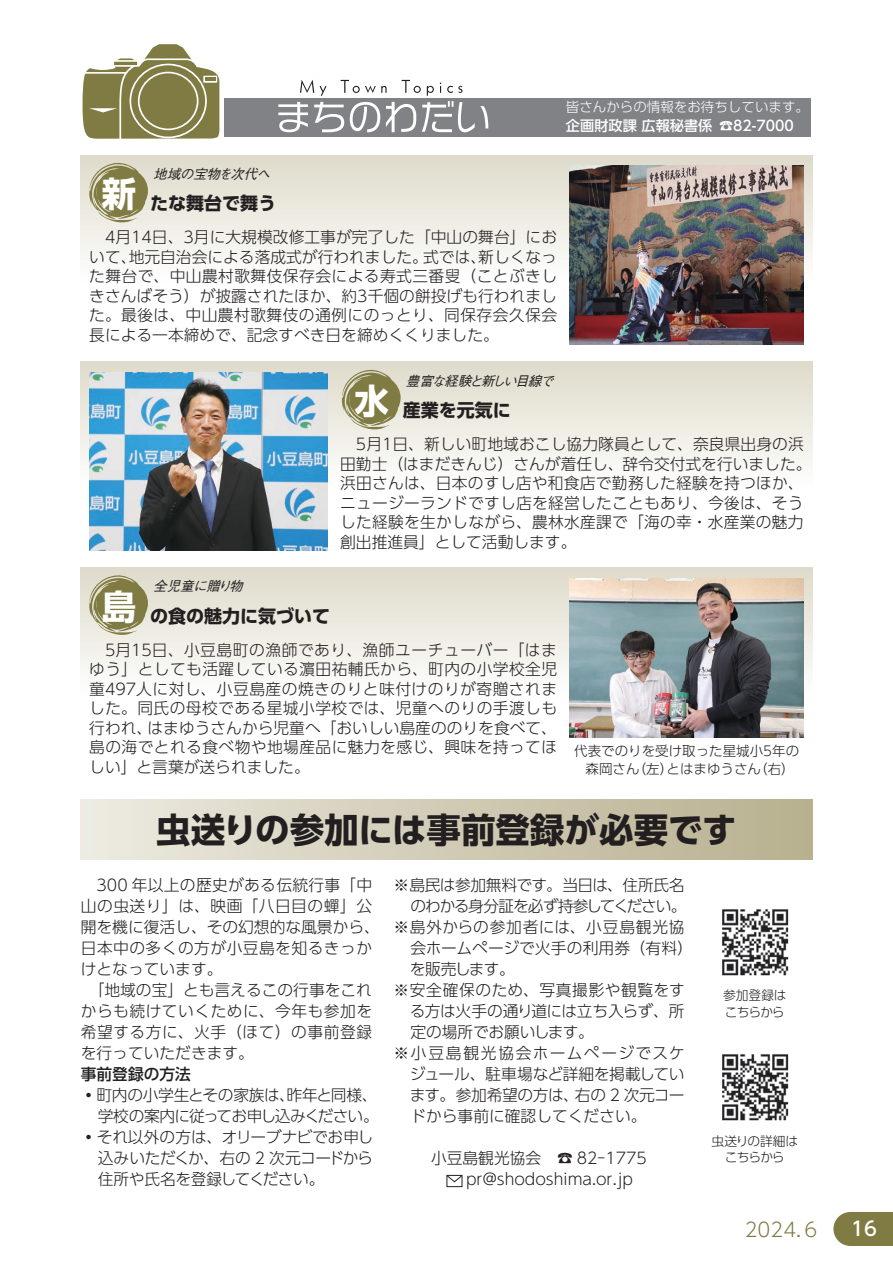
<style>
.page{position:relative;width:893px;height:1263px;background:#fff}
.page>*{position:absolute;margin:0;border:0;box-sizing:border-box;transform-origin:0 0}
.t1{font:700 34.5px "UD Shin Go Pro";color:#231f20}
.t2{font:700 34.5px "UD Shin Go Pro";color:#fff}
.t3{font:300 19.5px "UD Shin Go Pro";color:#7f7b42}
.t4{font:500 19.5px "UD Shin Go Pro";color:#fff}
.t5{font:700 18px "UD Shin Go Pro";color:#231f20}
.t6{font:300 15.75px/19.5px "UD Shin Go Pro";color:#231f20}
.t7{font:300 15.75px/19.5px "UD Shin Go Pro";letter-spacing:.025em;color:#231f20;text-align:right}
.t8{font:300 15.75px/21px "UD Shin Go Pro";letter-spacing:.02em;color:#231f20}
.t9{font:300 15.75px "UD Shin Go Pro";letter-spacing:-.02em;color:#231f20}
.t10{font:300 15.75px "UD Shin Go Pro";letter-spacing:-.055em;color:#231f20}
.t11{font:300 15.75px "UD Shin Go Pro";letter-spacing:-.07em;color:#231f20}
.t12{font:300 15.75px "UD Shin Go Pro";letter-spacing:-.035em;color:#231f20}
.t13{font:300 15.75px "UD Shin Go Pro";letter-spacing:.05em;color:#231f20}
.t14{font:300 15.75px "UD Shin Go Pro";letter-spacing:.045em;color:#231f20}
.t15{font:300 15.75px "UD Shin Go Pro";letter-spacing:-.025em;color:#231f20}
.t16{font:300 15.75px "UD Shin Go Pro";letter-spacing:.095em;color:#231f20}
.t17{font:300 15.75px "UD Shin Go Pro";letter-spacing:-.03em;color:#231f20}
.t18{font:500 15.75px "UD Shin Go Pro";color:#231f20}
.t19{font:500 14.1px "UD Shin Go Pro";color:#fff}
.t20{font:300 13.5px/18px "UD Shin Go Pro";color:#231f20}
.t21{font:italic 500 13.5px "Gothic BBB Pro";color:#231f20}
.t22{font:300 13.5px "UD Shin Go Pro";color:#fff}
.t23{font:300 12.75px/16.5px "UD Shin Go Pro";letter-spacing:-.065em;color:#231f20;text-align:center}
.t24{font:300 12.75px/16.5px "UD Shin Go Pro";letter-spacing:-.04em;color:#231f20}
</style>
<div class="page">
<div style="left:81px;top:155px;width:731px;height:128px;background:linear-gradient(to bottom,#ddd9c9,#fdfefd)"></div>
<div style="left:81px;top:568px;width:731px;height:127px;background:linear-gradient(to bottom,#dfdaca,#fdfefd)"></div>
<div style="left:81px;top:361px;width:731px;height:128px;background:linear-gradient(to bottom,#dedaca,#fdfefd)"></div>
<svg style="left:833px;top:1212px;width:60px;height:34px;background:#87844f"></svg>
<svg style="left:82px;top:44px;width:138px;height:95px"></svg>
<svg style="left:138px;top:72px;width:60px;height:58px"></svg>
<div style="left:140px;top:73px;width:57px;height:56px;background:#7f7b42;border-radius:50%"></div>
<svg style="left:203px;top:76px;width:14px;height:7px"></svg>
<hr style="left:205px;top:77px;width:10px;height:4px;background:#7f7b42">
<div style="left:224px;top:98px;width:587px;height:38px;background:#808285"></div>
<svg style="left:278px;top:80px;width:210px;height:52px"></svg>
<svg style="left:88px;top:159px;width:60px;height:66px;background:#a8a57e"></svg>
<svg style="left:88px;top:571px;width:60px;height:66px;background:#a8a47d"></svg>
<img style="left:570px;top:166px;width:234px;height:178px">
<img style="left:570px;top:578px;width:234px;height:160px">
<svg style="left:340px;top:366px;width:61px;height:66px;background:#a9a67f"></svg>
<img style="left:89px;top:372px;width:238px;height:179px">
<div style="left:81px;top:800px;width:731px;height:59px;background:linear-gradient(to right,#eceae0,#b7af8e)"></div>
<img style="left:722px;top:909px;width:67px;height:67px">
<img style="left:722px;top:1054px;width:67px;height:67px">
<div style="left:446px;top:1175px;width:16px;height:12px;border:1px solid #231f20"></div>
<svg style="left:446px;top:1174px;width:17px;height:9px"></svg>
<p class="t22" style="left:566px;top:96px;width:244px">皆さんからの情報をお待ちしています。</p>
<p class="t19" style="left:719px;top:114px;width:76px">☎82-7000</p>
<p class="t19" style="left:566px;top:114px;width:148px">企画財政課広報秘書係</p>
<h1 class="t2" style="left:102px;top:166px;width:36px">新</h1>
<p class="t21" style="left:153px;top:163px;width:123px">地域の宝物を次代へ</p>
<p class="t5" style="left:150px;top:189px;width:127px">たな舞台で舞う</p>
<p class="t6" style="left:89px;top:227px;width:469px;text-align:right">　4月14日、3月に大規模改修工事が完了した「中山の舞台」にお新しくなっ</p>
<p class="t6" style="left:129px;top:247px;width:301px">地元自治会による落成式が行われました。</p>
<p class="t6" style="left:423px;top:247px;width:64px">式では、</p>
<p class="t6" style="left:89px;top:247px;width:469px">いて、<br>た舞台で、中山農村歌舞伎保存会による寿式三番叟（ことぶきしきさんばそう）が披露されたほか、約3千個の餅投げも行われました。最後は、中山農村歌舞伎の通例にのっとり、同保存会久保会長による一本締めで、記念すべき日を締めくくりました。</p>
<h1 class="t2" style="left:355px;top:373px;width:36px">水</h1>
<p class="t21" style="left:406px;top:370px;width:154px">豊富な経験と新しい目線で</p>
<p class="t5" style="left:403px;top:395px;width:109px">産業を元気に</p>
<h1 class="t2" style="left:102px;top:578px;width:36px">島</h1>
<p class="t6" style="left:340px;top:434px;width:473px">　5月1日、新しい町地域おこし協力隊員として、奈良県出身の浜田勤士（はまだきんじ）さんが着任し、辞令交付式を行いました。浜田さんは、日本のすし店や和食店で勤務した経験を持つほか、ニュージーランドですし店を経営したこともあり、今後は、そうした経験を生かしながら、農林水産課で「海の幸・水産業の魅力創出推進員」として活動します。</p>
<p class="t21" style="left:153px;top:575px;width:96px">全児童に贈り物</p>
<p class="t5" style="left:150px;top:601px;width:181px">の食の魅力に気づいて</p>
<p class="t7" style="left:89px;top:640px;width:469px">　5月15日、小豆島町の漁師であり、漁師ユーチューバー「はまゆう」としても活躍している濵田祐輔氏から、町内の小学校全児童497人に対し、小豆島産の焼きのりと味付けのりが寄贈されました。同氏の母校である星城小学校では、児童へのりの手渡しもはまゆうさんから児童へ「おいしい島産ののりを食べて、</p>
<p class="t7" style="left:89px;top:718px;width:469px;text-align:left">行われ、<br>島の海でとれる食べ物や地場産品に魅力を感じ、興味を持ってほしい」と言葉が送られました。</p>
<p class="t20" style="left:754px;top:742px;width:46px;text-indent:-180px">代表でのりを受け取った星城小5年の（右(</p>
<p class="t20" style="left:633px;top:760px;width:42px">（左）</p>
<p class="t20" style="left:585px;top:760px;width:55px">森岡さん</p>
<p class="t20" style="left:666px;top:760px;width:96px">とはまゆうさん</p>
<h1 class="t1" style="left:156px;top:801px;width:582px">虫送りの参加には事前登録が必要です</h1>
<p class="t8" style="left:81px;top:874px;width:301px">　300 年以上の歴史がある伝統行事「中山の虫送り」は、映画「八日目の蟬」公開を機に復活し、その幻想的な風景から、日本中の多くの方が小豆島を知るきっかけとなっています。<br>　「地域の宝」とも言えるこの行事をこれからも続けていくために、今年も参加を希望する方に、火手（ほて）の事前登録を行っていただきます。</p>
<p class="t18" style="left:81px;top:1061px;width:112px">事前登録の方法</p>
<p class="t9" style="left:81px;top:1082px;width:298px">・町内の小学生とその家族は昨年と同様、</p>
<p class="t6" style="left:279px;top:1085px;width:17px">、</p>
<p class="t10" style="left:98px;top:1103px;width:283px">学校の案内に従ってお申し込みください。</p>
<p class="t6" style="left:81px;top:1127px;width:294px">・それ以外の方は、オリーブナビでお申し</p>
<p class="t12" style="left:98px;top:1145px;width:276px">込みいただくか、右の 2 次元コードから</p>
<p class="t17" style="left:98px;top:1166px;width:228px">住所や氏名を登録してください。</p>
<p class="t9" style="left:393px;top:872px;width:293px">※島民は参加無料です。当日は、住所氏名</p>
<p class="t11" style="left:410px;top:893px;width:278px">のわかる身分証を必ず持参してください。</p>
<p class="t13" style="left:393px;top:914px;width:293px">※島外からの参加者には、小豆島観光協</p>
<p class="t6" style="left:410px;top:938px;width:284px">会ホームページで火手の利用券（有料(</p>
<p class="t6" style="left:410px;top:959px;width:107px">を販売します。</p>
<p class="t14" style="left:393px;top:977px;width:293px">※安全確保のため、写真撮影や観覧をす</p>
<p class="t9" style="left:410px;top:998px;width:276px">る方は火手の通り道には立ち入らず、所</p>
<p class="t6" style="left:410px;top:1022px;width:185px">定の場所でお願いします。</p>
<p class="t16" style="left:393px;top:1040px;width:293px">※小豆島観光協会ホームページでスケ</p>
<p class="t15" style="left:410px;top:1061px;width:276px">ジュール、駐車場など詳細を掲載してい</p>
<p class="t6" style="left:575px;top:1085px;width:111px">右の 2 次元コー</p>
<p class="t6" style="left:410px;top:1084px;width:238px;line-height:21px">ます。参加希望の方は、<br>ドから事前に確認してください。</p>
<p class="t6" style="left:557px;top:1148px;width:91px">☎ 82-1775</p>
<p class="t6" style="left:445px;top:1147px;width:189px;line-height:21px;text-indent:-14px">小豆島観光協会<br>　 pr@shodoshima.or.jp</p>
<p class="t24" style="left:723px;top:987px;width:65px">参加登録はこちらから</p>
<p class="t23" style="left:712px;top:1132px;width:88px">虫送りの詳細はこちらから</p>
<p class="t3" style="left:745px;top:1214px;width:77px">2024.６</p>
<p class="t4" style="left:851px;top:1213px;width:27px">16</p>
</div>
